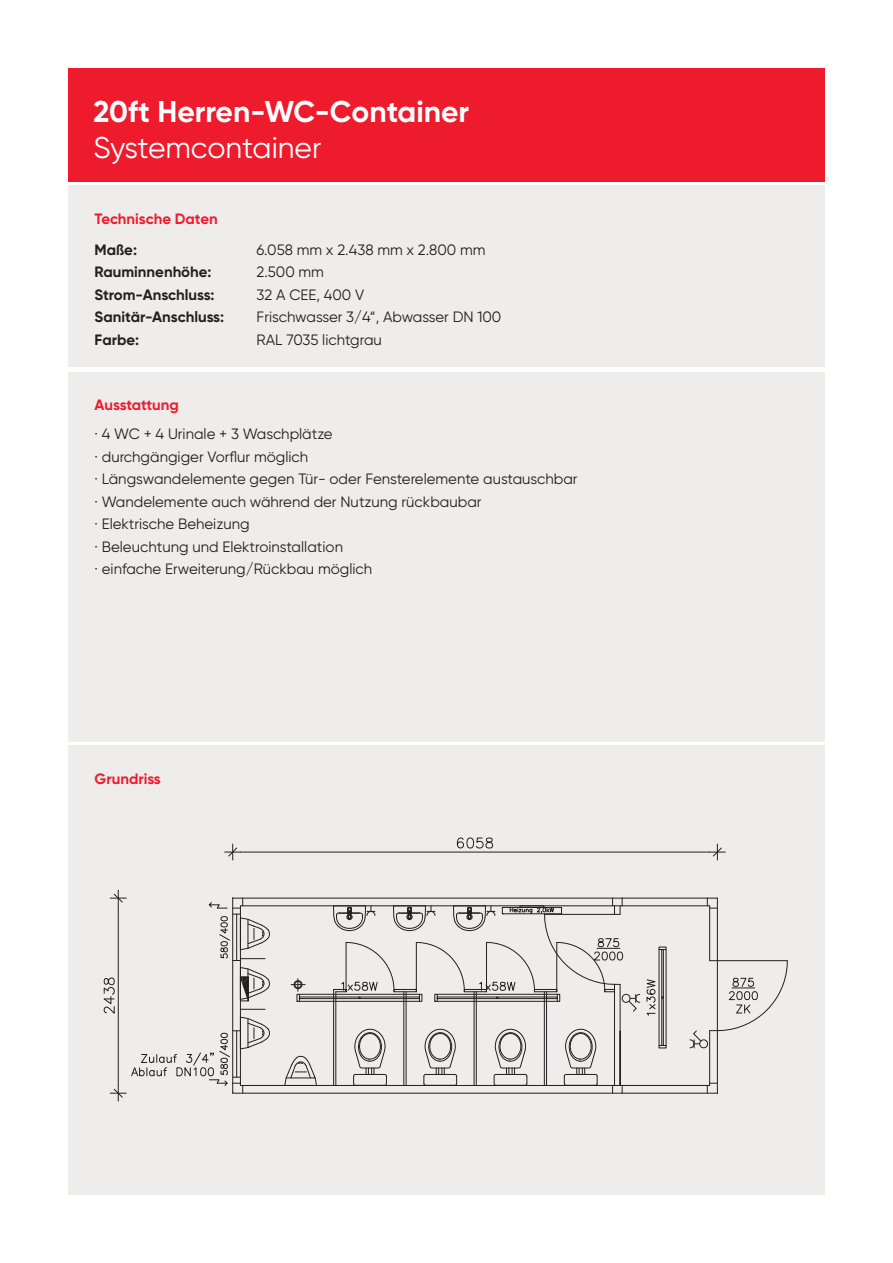
<style>
.page{position:relative;width:893px;height:1263px;background:#fff}
.page>*{position:absolute;margin:0;border:0;box-sizing:border-box;transform-origin:0 0}
.t1{font:700 30px "Gilroy";color:#fff}
.t2{font:30px "Gilroy";color:#fff}
.t3{font:15px/22.5px "Gilroy";color:#231f20}
.t4{font:700 15px "Gilroy";color:#231f20}
.t5{font:700 15px "Gilroy";color:#ee1b2d}
</style>
<div class="page">
<div style="left:68px;top:68px;width:757px;height:113px;background:#ee1b2d"></div>
<div style="left:68px;top:745px;width:757px;height:450px;background:#efedec"></div>
<div style="left:68px;top:185px;width:757px;height:182px;background:#efedec"></div>
<div style="left:68px;top:372px;width:757px;height:369px;background:#efedec"></div>
<svg style="left:103px;top:837px;width:685px;height:265px"></svg>
<h1 class="t1" style="left:94px;top:93px;width:377px">20ft Herren-WC-Container</h1>
<h1 class="t2" style="left:94px;top:130px;width:230px">Systemcontainer</h1>
<p class="t5" style="left:95px;top:209px;width:125px">Technische Daten</p>
<p class="t4" style="left:95px;top:240px;width:44px">Maße:</p>
<p class="t3" style="left:257px;top:238px;width:230px">6.058 mm x 2.438 mm x 2.800 mm</p>
<p class="t4" style="left:95px;top:263px;width:119px">Rauminnenhöhe:</p>
<p class="t3" style="left:257px;top:261px;width:69px">2.500 mm</p>
<p class="t4" style="left:95px;top:285px;width:121px">Strom-Anschluss:</p>
<p class="t3" style="left:257px;top:283px;width:109px">32 A CEE, 400 V</p>
<p class="t4" style="left:95px;top:308px;width:131px">Sanitär-Anschluss:</p>
<p class="t3" style="left:257px;top:306px;width:246px">Frischwasser 3/4“, Abwasser DN 100</p>
<p class="t4" style="left:95px;top:330px;width:46px">Farbe:</p>
<p class="t3" style="left:257px;top:328px;width:127px">RAL 7035 lichtgrau</p>
<p class="t5" style="left:95px;top:395px;width:86px">Ausstattung</p>
<p class="t3" style="left:95px;top:422px;width:485px">· 4 WC + 4 Urinale + 3 Waschplätze<br>· durchgängiger Vorflur möglich<br>· Längswandelemente gegen Tür- oder Fensterelemente austauschbar · Wandelemente auch während der Nutzung rückbaubar<br>· Elektrische Beheizung<br>· Beleuchtung und Elektroinstallation<br>· einfache Erweiterung/Rückbau möglich</p>
<p class="t5" style="left:95px;top:769px;width:68px">Grundriss</p>
</div>
